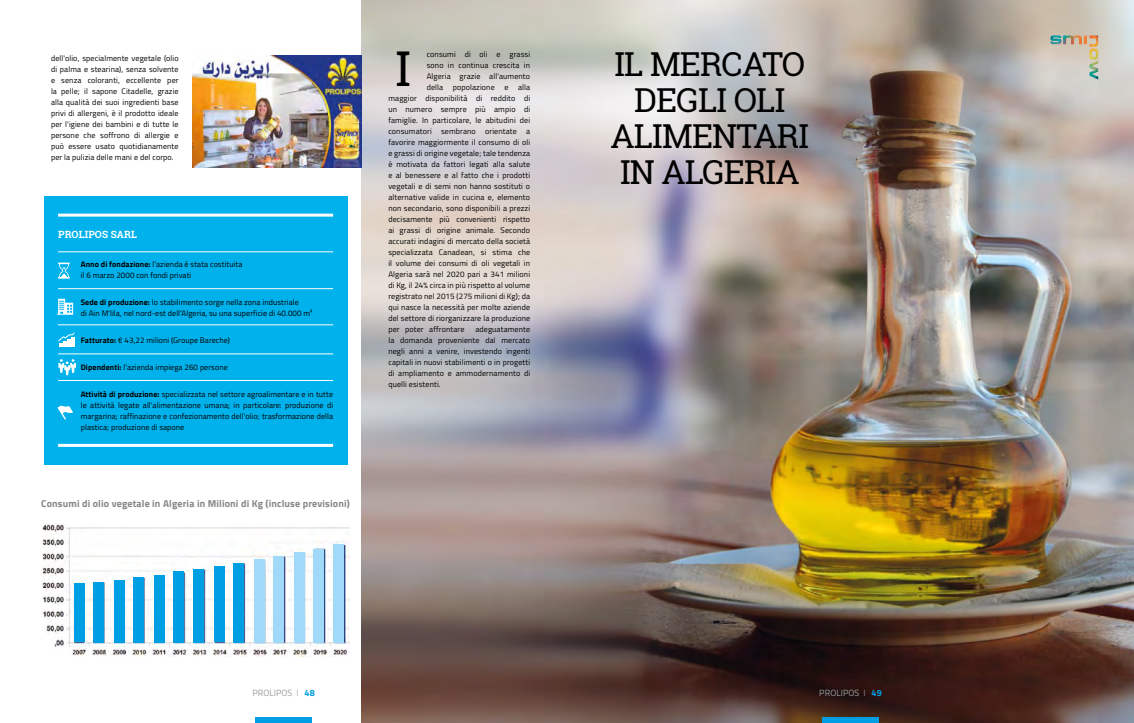
<style>
.page{position:relative;width:1134px;height:723px;background:#fff}
.page>*{position:absolute;margin:0;border:0;box-sizing:border-box;transform-origin:0 0}
.t1{font:48px "Roboto Slab";color:#000}
.t2{font:33px/36px "Roboto Slab";letter-spacing:-.025em;color:#000;text-align:center}
.t3{font:700 10px "Titillium Web";letter-spacing:.015em;color:#878787}
.t4{font:700 10px "Roboto Slab";letter-spacing:.01em;color:#fff}
.t5{font:9px "Titillium Web";letter-spacing:.01em;color:#9d9d9c}
.t6{font:8px/11px "Titillium Web";letter-spacing:.015em;color:#000;text-align:justify}
.s1{font-weight:700}
.s2{font-weight:300}
.s3{font-weight:700;color:#009fe3}
</style>
<div class="page">
<img style="left:361px;top:0;width:773px;height:723px">
<img style="left:193px;top:55px;width:168px;height:113px">
<div style="left:44px;top:196px;width:303px;height:269px;background:#00b1eb"></div>
<hr style="left:58px;top:214px;width:275px;height:3px;background:#fff">
<hr style="left:58px;top:252px;width:275px;height:1px;background:#fff">
<hr style="left:58px;top:288px;width:275px;height:1px;background:#fff">
<hr style="left:58px;top:380px;width:275px;height:1px;background:#fff">
<hr style="left:58px;top:325px;width:275px;height:1px;background:#fff">
<hr style="left:58px;top:354px;width:275px;height:1px;background:#fff">
<hr style="left:58px;top:444px;width:275px;height:3px;background:#fff">
<svg style="left:58px;top:359px;width:18px;height:16px"></svg>
<svg style="left:58px;top:405px;width:15px;height:14px"></svg>
<svg style="left:57px;top:299px;width:16px;height:16px"></svg>
<svg style="left:58px;top:263px;width:12px;height:16px"></svg>
<svg style="left:58px;top:332px;width:16px;height:15px"></svg>
<img style="left:1050px;top:35px;width:48px;height:25px">
<div style="left:255px;top:717px;width:57px;height:6px;background:#009fe3"></div>
<div style="left:822px;top:717px;width:57px;height:6px;background:#009fe3"></div>
<img style="left:42px;top:524px;width:308px;height:133px">
<div style="left:74px;top:583px;width:11px;height:59px;background:#009fe3"></div>
<div style="left:94px;top:582px;width:10px;height:60px;background:#009fe3"></div>
<div style="left:114px;top:580px;width:11px;height:62px;background:#009fe3"></div>
<div style="left:134px;top:577px;width:10px;height:65px;background:#009fe3"></div>
<div style="left:154px;top:575px;width:11px;height:67px;background:#009fe3"></div>
<div style="left:173px;top:571px;width:11px;height:71px;background:#009fe3"></div>
<div style="left:193px;top:569px;width:11px;height:73px;background:#009fe3"></div>
<div style="left:214px;top:566px;width:11px;height:76px;background:#009fe3"></div>
<div style="left:233px;top:563px;width:11px;height:79px;background:#009fe3"></div>
<div style="left:254px;top:559px;width:11px;height:83px;background:#a1daf8"></div>
<div style="left:273px;top:556px;width:11px;height:86px;background:#a1daf8"></div>
<div style="left:294px;top:552px;width:11px;height:90px;background:#a1daf8"></div>
<div style="left:313px;top:549px;width:11px;height:93px;background:#a1daf8"></div>
<div style="left:334px;top:543px;width:10px;height:99px;background:#a1daf8"></div>
<p class="t6" style="left:51px;top:53px;width:129px">dell'olio, specialmente vegetale (olio di palma e stearina), senza solvente e senza coloranti, eccellente per la pelle; il sapone Citadelle, grazie alla qualità dei suoi ingredienti base privi di allergeni, è il prodotto ideale per l'igiene dei bambini e di tutte le persone che soffrono di allergie e può essere usato quotidianamente per la pulizia delle mani e del corpo.</p>
<p class="t4" style="left:58px;top:227px;width:80px">PROLIPOS SARL</p>
<p class="t6" style="left:81px;top:258px;width:163px"><span class="s1">Anno di fondazione:</span> l'azienda è stata costituita il 6 marzo 2000 con fondi privati</p>
<p class="t6" style="left:81px;top:296px;width:233px"><span class="s1">Sede di produzione:</span> lo stabilimento sorge nella zona industriale<br>di Ain M'lila, nel nord-est dell'Algeria, su una superficie di 40.000 m²</p>
<p class="t6" style="left:81px;top:334px;width:151px"><span class="s1">Fatturato:</span> € 43,22 milioni (Groupe Bareche)</p>
<p class="t6" style="left:81px;top:361px;width:148px"><span class="s1">Dipendenti:</span> l'azienda impiega 260 persone</p>
<p class="t6" style="left:81px;top:388px;width:254px"><span class="s1">Attività di produzione:</span> specializzata nel settore agroalimentare e in tutte le attività legate all'alimentazione umana; in particolare: produzione di margarina; raffinazione e confezionamento dell'olio; trasformazione della plastica; produzione di sapone</p>
<p class="t3" style="left:41px;top:496px;width:310px">Consumi di olio vegetale in Algeria in Milioni di Kg (incluse previsioni)</p>
<p class="t6" style="left:427px;top:48px;width:105px">consumi di oli e grassi</p>
<p class="t6" style="left:427px;top:59px;width:105px">sono in continua crescita in</p>
<p class="t6" style="left:427px;top:70px;width:105px">Algeria grazie all'aumento</p>
<p class="t6" style="left:427px;top:81px;width:105px">della popolazione e alla</p>
<p class="t6" style="left:388px;top:92px;width:143px">maggior disponibilità di reddito di</p>
<p class="t6" style="left:388px;top:103px;width:143px">un numero sempre più ampio di</p>
<p class="t6" style="left:388px;top:114px;width:143px">famiglie. In particolare, le abitudini dei</p>
<p class="t6" style="left:388px;top:125px;width:143px">consumatori sembrano orientate a</p>
<p class="t6" style="left:388px;top:136px;width:143px">favorire maggiormente il consumo di oli</p>
<p class="t6" style="left:388px;top:147px;width:143px">e grassi di origine vegetale; tale tendenza</p>
<p class="t6" style="left:388px;top:158px;width:143px">è motivata da fattori legati alla salute</p>
<p class="t6" style="left:388px;top:169px;width:143px">e al benessere e al fatto che i prodotti</p>
<p class="t6" style="left:388px;top:180px;width:143px">vegetali e di semi non hanno sostituti o</p>
<p class="t6" style="left:388px;top:191px;width:143px">alternative valide in cucina e, elemento</p>
<p class="t6" style="left:388px;top:202px;width:143px">non secondario, sono disponibili a prezzi</p>
<p class="t6" style="left:388px;top:213px;width:143px">decisamente più convenienti rispetto</p>
<p class="t6" style="left:388px;top:224px;width:143px">ai grassi di origine animale. Secondo</p>
<p class="t6" style="left:388px;top:235px;width:143px">accurati indagini di mercato della società</p>
<p class="t6" style="left:388px;top:246px;width:143px">specializzata Canadean, si stima che</p>
<p class="t6" style="left:388px;top:257px;width:143px">il volume dei consumi di oli vegetali in</p>
<p class="t6" style="left:388px;top:268px;width:143px">Algeria sarà nel 2020 pari a 341 milioni</p>
<p class="t6" style="left:388px;top:279px;width:143px">di Kg, il 24% circa in più rispetto al volume</p>
<p class="t6" style="left:388px;top:290px;width:143px">registrato nel 2015 (275 milioni di Kg); da</p>
<p class="t6" style="left:388px;top:301px;width:143px">qui nasce la necessità per molte aziende</p>
<p class="t6" style="left:388px;top:312px;width:143px">del settore di riorganizzare la produzione</p>
<p class="t6" style="left:388px;top:323px;width:77px">per poter affrontare</p>
<h1 class="t1" style="left:396px;top:35px;width:17px">I</h1>
<h2 class="t2" style="left:610px;top:46px;width:200px">IL MERCATO<br>DEGLI OLI<br>ALIMENTARI<br>IN ALGERIA</h2>
<p class="t6" style="left:388px;top:323px;width:143px;text-indent:87px">adeguatamente la domanda proveniente dal mercato negli anni a venire, investendo ingenti capitali in nuovi stabilimenti o in progetti di ampliamento e ammodernamento di quelli esistenti.</p>
<p class="t5" style="left:252px;top:686px;width:64px">PROLIPOS <span class="s2">I</span> <span class="s3">48</span></p>
<p class="t5" style="left:819px;top:686px;width:64px">PROLIPOS <span class="s2">I</span> <span class="s3">49</span></p>
</div>
